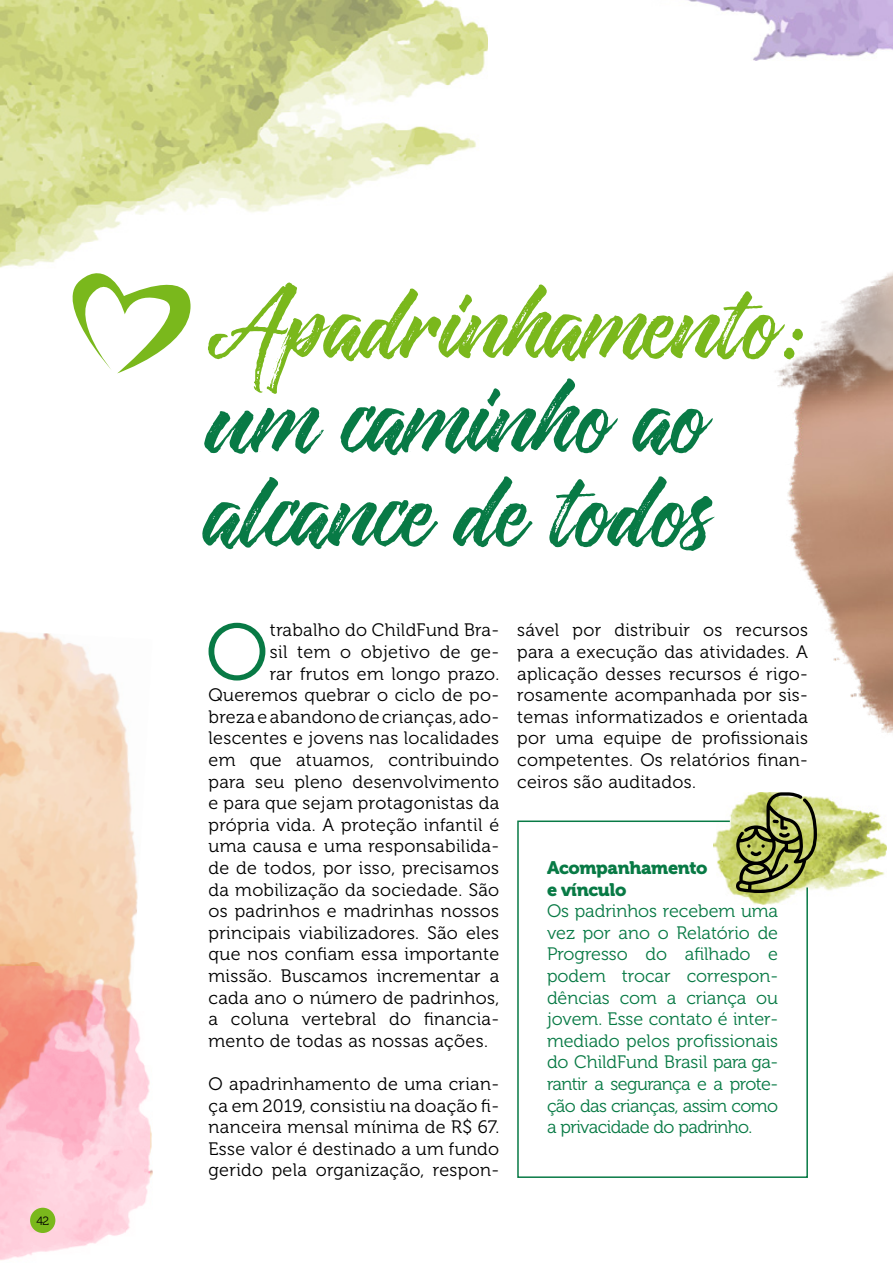
<style>
.page{position:relative;width:893px;height:1263px;background:#fff}
.page>*{position:absolute;margin:0;border:0;box-sizing:border-box;transform-origin:0 0}
.t1{font:111.6px/93.9px "Twilight Script";color:#087a45}
.t2{font:111.6px "Twilight Script";color:#7ab81c}
.t3{font:79.5px "Museo 300";color:#087a45}
.t4{font:18px/21.6px "Museo 300";letter-spacing:.02em;color:#000;text-align:justify}
.t5{font:18px/21.6px "Museo 300";letter-spacing:-.03em;color:#087a45;text-align:justify}
.t6{font:18px/21.6px "Museo 900";letter-spacing:-.02em;color:#087a45}
.t7{font:12px "Museo 300";color:#000}
</style>
<div class="page">
<svg style="left:0;top:1146px;width:150px;height:113px;fill:#ffd2de"></svg>
<img style="left:775px;top:272px;width:118px;height:579px">
<img style="left:688px;top:0;width:205px;height:61px">
<img style="left:0;top:0;width:488px;height:268px">
<div style="left:30px;top:1208px;width:25px;height:25px;background:#7ab81c;border-radius:50%"></div>
<img style="left:0;top:631px;width:152px;height:515px">
<svg style="left:517px;top:820px;width:291px;height:358px"></svg>
<img style="left:713px;top:792px;width:173px;height:112px">
<svg style="left:52px;top:257px;width:142px;height:116px"></svg>
<p class="t7" style="left:36px;top:1214px;width:14px">42</p>
<h1 class="t2" style="left:209px;top:263px;width:600px">Apadrinhamento:</h1>
<h1 class="t1" style="left:209px;top:380px;width:506px">um caminho ao alcance de todos</h1>
<h2 class="t3" style="left:205px;top:609px;width:64px">O</h2>
<p class="t4" style="left:270px;top:620px;width:231px">trabalho do ChildFund Bra-</p>
<p class="t4" style="left:270px;top:641px;width:231px">sil tem o objetivo de ge-</p>
<p class="t4" style="left:270px;top:663px;width:231px">rar frutos em longo prazo.</p>
<p class="t4" style="left:209px;top:684px;width:292px">Queremos quebrar o ciclo de po-</p>
<p class="t4" style="left:209px;top:706px;width:292px">breza e abandono de crianças, ado-</p>
<p class="t4" style="left:209px;top:728px;width:292px">lescentes e jovens nas localidades</p>
<p class="t4" style="left:209px;top:749px;width:292px">em que atuamos, contribuindo</p>
<p class="t4" style="left:209px;top:771px;width:292px">para seu pleno desenvolvimento</p>
<p class="t4" style="left:209px;top:792px;width:292px">e para que sejam protagonistas da</p>
<p class="t4" style="left:209px;top:814px;width:292px">própria vida. A proteção infantil é</p>
<p class="t4" style="left:209px;top:836px;width:292px">uma causa e uma responsabilida-</p>
<p class="t4" style="left:209px;top:857px;width:292px">de de todos, por isso, precisamos</p>
<p class="t4" style="left:209px;top:879px;width:292px">da mobilização da sociedade. São</p>
<p class="t4" style="left:209px;top:900px;width:292px">os padrinhos e madrinhas nossos</p>
<p class="t4" style="left:209px;top:922px;width:292px">principais viabilizadores. São eles</p>
<p class="t4" style="left:209px;top:944px;width:292px">que nos confiam essa importante</p>
<p class="t4" style="left:209px;top:965px;width:292px">missão. Buscamos incrementar a</p>
<p class="t4" style="left:209px;top:987px;width:292px">cada ano o número de padrinhos,</p>
<p class="t4" style="left:209px;top:1008px;width:292px">a coluna vertebral do financia-</p>
<p class="t4" style="left:209px;top:1030px;width:281px">mento de todas as nossas ações.</p>
<p class="t4" style="left:209px;top:1073px;width:292px">O apadrinhamento de uma crian&shy;ça em 2019, consistiu na doação fi&shy;nanceira mensal mínima de R$ 67.<br>Esse valor é destinado a um fundo gerido pela organização, respon-</p>
<p class="t4" style="left:517px;top:620px;width:292px">sável por distribuir os recursos para a execução das atividades. A aplicação desses recursos é rigo&shy;rosamente acompanhada por sis&shy;temas informatizados e orientada por uma equipe de profissionais competentes. Os relatórios finan&shy;ceiros são auditados.</p>
<p class="t6" style="left:547px;top:857px;width:162px">Acompanhamento e vínculo</p>
<p class="t5" style="left:547px;top:900px;width:233px">Os padrinhos recebem uma vez por ano o Relatório de Progresso do afilhado e podem trocar correspon&shy;dências com a criança ou jovem. Esse contato é inter&shy;mediado pelos profissionais do ChildFund Brasil para ga&shy;rantir a segurança e a prote&shy;ção das crianças, assim como a privacidade do padrinho.</p>
</div>
